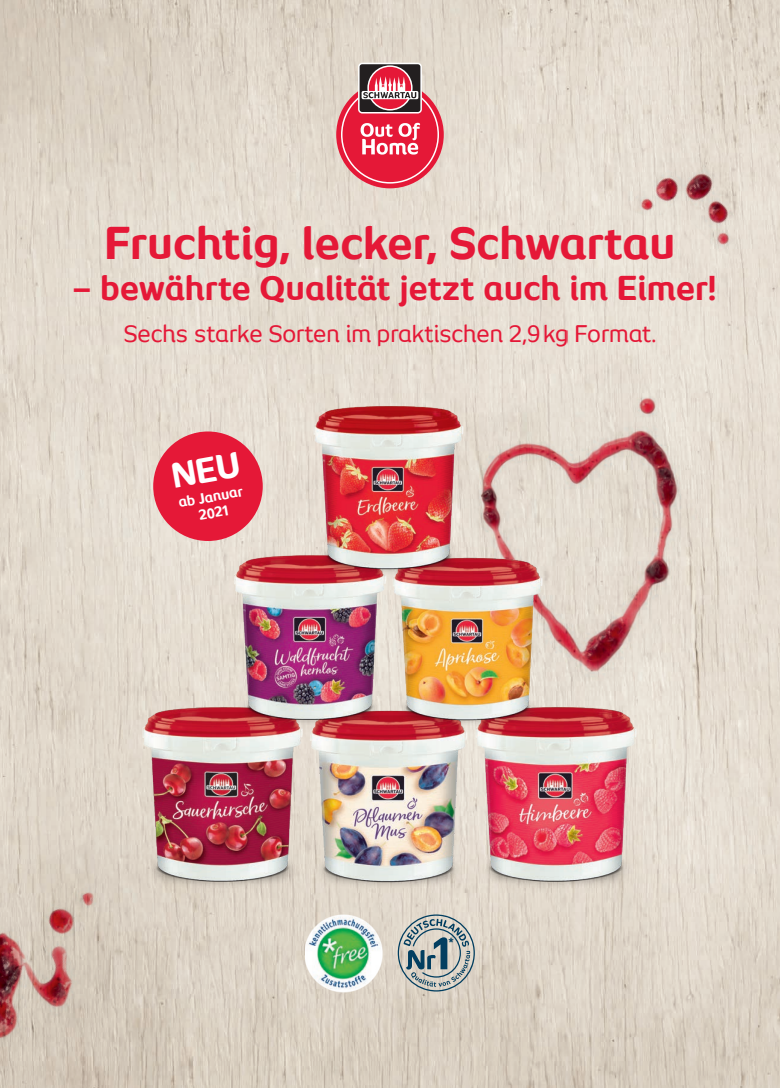
<style>
.page{position:relative;width:780px;height:1088px;background:#fff}
.page>*{position:absolute;margin:0;border:0;box-sizing:border-box;transform-origin:0 0}
.fließtext{font:600 42.88px "Schwartau Display 07";letter-spacing:.01em;color:#e51837}
.fließtext-2{font:600 32.12px "Schwartau Display 07";letter-spacing:.01em;color:#e51837}
.t1{font:22.5px "Schwartau Display 07";color:#e51837}
.t2{font:700 14px "Helvetica";color:#023e60}
.t3{font:600 13.62px/16.2px "Schwartau Display 07";color:#fff;text-align:center}
</style>
<div class="page">
<img style="left:0;top:0;width:780px;height:1088px">
<img style="left:429px;top:354px;width:272px;height:361px">
<div style="left:153px;top:431px;width:110px;height:110px;background:#e51837;border-radius:50%"></div>
<div style="left:336px;top:81px;width:108px;height:107px;background:#e51837;border-radius:50%"></div>
<svg style="left:360px;top:123px;width:60px;height:32px"></svg>
<svg style="left:358px;top:63px;width:64px;height:50px"></svg>
<div style="left:359px;top:64px;width:61px;height:48px;background:#231f20;border-radius:3px"></div>
<svg style="left:367px;top:65px;width:45px;height:46px"></svg>
<div style="left:369px;top:67px;width:42px;height:42px;background:#e51837;border-radius:50%"></div>
<svg style="left:361px;top:76px;width:57px;height:23px"></svg>
<img style="left:494px;top:689px;width:169px;height:215px">
<img style="left:329px;top:741px;width:165px;height:163px">
<img style="left:115px;top:690px;width:214px;height:214px">
<img style="left:208px;top:538px;width:159px;height:203px">
<img style="left:367px;top:541px;width:200px;height:200px">
<img style="left:288px;top:390px;width:200px;height:199px">
<img style="left:0;top:836px;width:169px;height:233px">
<img style="left:627px;top:158px;width:110px;height:97px">
<svg style="left:398px;top:914px;width:77px;height:77px"></svg>
<img style="left:305px;top:913px;width:77px;height:84px">
<p class="fließtext" style="left:105px;top:215px;width:572px">Fruchtig, lecker, Schwartau</p>
<p class="fließtext-2" style="left:72px;top:267px;width:645px">– bewährte Qualität jetzt auch im Eimer!</p>
<p class="t1" style="left:123px;top:319px;width:534px">Sechs starke Sorten im praktischen 2,9kg Format.</p>
<p class="t3" style="left:177px;top:494px;width:67px;rotate:-10deg">ab Januar<br>2021</p>
<p class="t2" style="left:448px;top:932px;width:7px">*</p>
</div>
